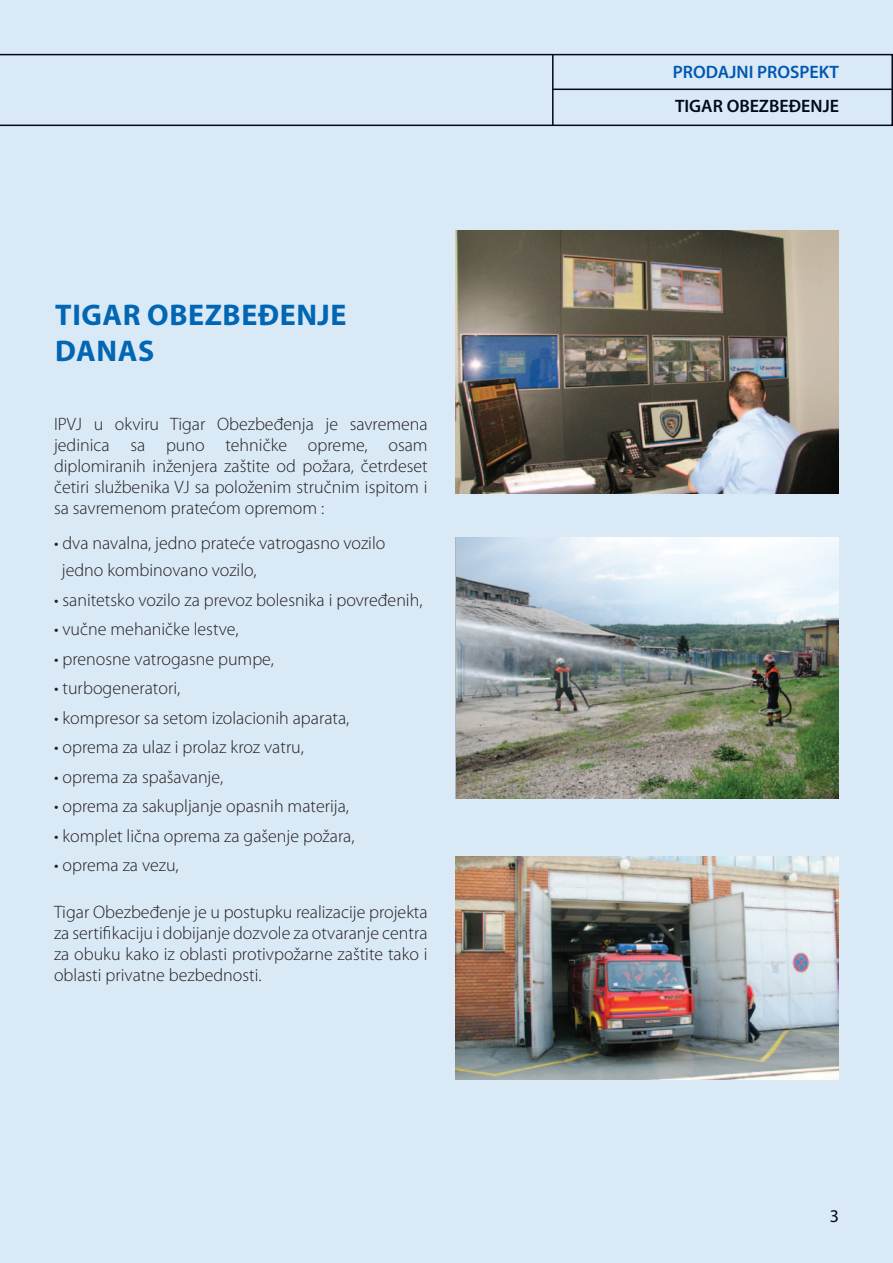
<style>
.page{position:relative;width:893px;height:1263px;background:#d9e9f6}
.page>*{position:absolute;margin:0;border:0;box-sizing:border-box;transform-origin:0 0}
.t1{font:700 30px/36px "Myriad Pro";letter-spacing:.02em;color:#0166b3}
.t2{font:300 18px/21px "Myriad Pro";color:#231f20;text-align:justify}
.t3{font:600 18px "Myriad Pro";color:#231f20}
.t4{font:600 18px "Myriad Pro";color:#0166b3}
.t5{font:18px "Myriad Pro";color:#231f20}
</style>
<div class="page">
<img style="left:455px;top:230px;width:384px;height:264px">
<img style="left:455px;top:856px;width:384px;height:224px">
<img style="left:456px;top:537px;width:383px;height:261px">
<h1 class="t1" style="left:55px;top:296px;width:293px">TIGAR OBEZBEĐENJE<br>DANA</h1>
<h1 class="t1" style="left:138px;top:332px;width:18px">S</h1>
<p class="t2" style="left:54px;top:413px;width:375px">IPVJ u okviru Tigar Obezbeđenja je savremena jedinica sa puno tehničke opreme, osam diplomiranih inženjera zaštite od požara, četrdeset četiri službenika VJ sa položenim stručnim ispitom i sa savremenom pratećom opremom :</p>
<p class="t2" style="left:62px;top:530px;width:325px;line-height:27px;text-indent:-8px">• dva navalna, jedno prateće vatrogasno vozilo jedno kombinovano vozilo,</p>
<p class="t2" style="left:54px;top:589px;width:370px">• sanitetsko vozilo za prevoz bolesnika i povređenih,</p>
<p class="t2" style="left:54px;top:619px;width:186px">• vučne mehaničke lestve,</p>
<p class="t2" style="left:54px;top:648px;width:221px">• prenosne vatrogasne pumpe,</p>
<p class="t2" style="left:54px;top:678px;width:128px">• turbogeneratori,</p>
<p class="t2" style="left:54px;top:707px;width:297px">• kompresor sa setom izolacionih aparata,</p>
<p class="t2" style="left:54px;top:737px;width:251px">• oprema za ulaz i prolaz kroz vatru,</p>
<p class="t2" style="left:54px;top:766px;width:171px">• oprema za spašavanje,</p>
<p class="t2" style="left:54px;top:796px;width:297px">• oprema za sakupljanje opasnih materija,</p>
<p class="t2" style="left:54px;top:825px;width:302px">• komplet lična oprema za gašenje požara,</p>
<p class="t2" style="left:54px;top:855px;width:126px">• oprema za vezu,</p>
<p class="t2" style="left:54px;top:902px;width:375px">Tigar Obezbeđenje je u postupku realizacije projekta za sertifikaciju i dobijanje dozvole za otvaranje centra za obuku kako iz oblasti protivpožarne zaštite tako i oblasti privatne bezbednosti.</p>
<p class="t4" style="left:673px;top:60px;width:168px">PRODAJNI PROSPEKT</p>
<p class="t3" style="left:675px;top:95px;width:165px">TIGAR OBEZBEĐENJE</p>
<p class="t5" style="left:830px;top:1205px;width:11px">3</p>
</div>
